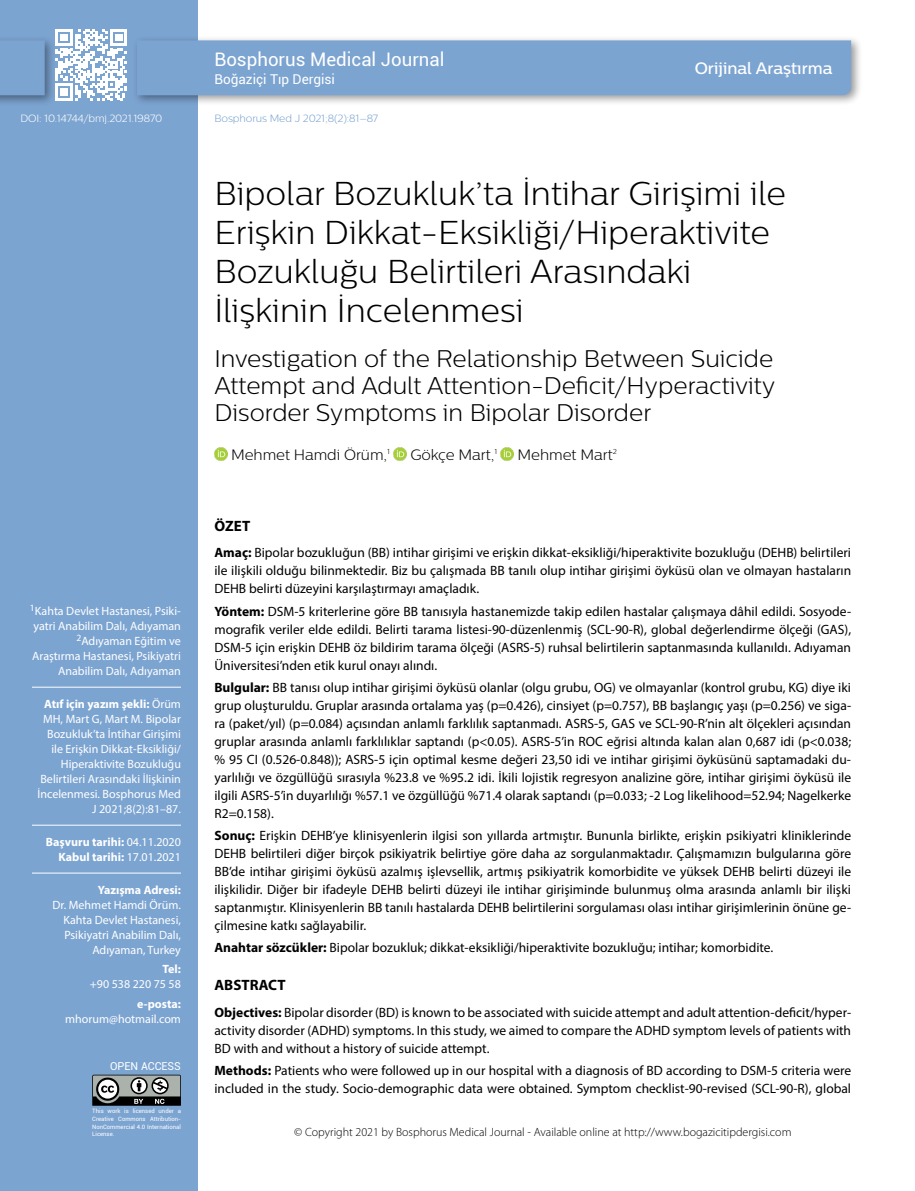
<style>
.page{position:relative;width:915px;height:1191px;background:#fff}
.page>*{position:absolute;margin:0;border:0;box-sizing:border-box;transform-origin:0 0}
.t1{font:300 33px/39px "Centrale Sans";color:#000}
.t2{font:300 24px/27px "Centrale Sans";color:#000;text-align:justify}
.t3{font:18.6px "Roboto";color:#fff}
.t4{font:500 16.5px "Centrale Sans";color:#fff}
.t5{font:300 15px "Centrale Sans";letter-spacing:-.005em;color:#000}
.t6{font:700 15px "Myriad Pro";color:#000}
.t7{font:13.5px/18px "Myriad Pro";color:#000;text-align:justify}
.t8{font:13.5px "Roboto";color:#fff}
.t9{font:12px/15px "Myriad Pro";color:#fff;text-align:right}
.t10{font:300 12px "Myriad Pro";color:#000}
.t11{font:700 12px/15px "Myriad Pro";color:#fff;text-align:right}
.t12{font:10.95px "Roboto";color:#fff}
.t13{font:300 10.5px "Centrale Sans";letter-spacing:-.01em;color:#7ca4d1}
.t14{font:300 10.5px "Centrale Sans";letter-spacing:-.01em;color:#fff}
.t15{font:6px/7.5px "Roboto";color:#fff;text-align:justify}
.s1{font-weight:700}
.s2{font-weight:400}
</style>
<div class="page">
<div style="left:0;top:0;width:198px;height:1191px;background:#7ca4d1"></div>
<svg style="left:214px;top:447px;width:13px;height:13px"></svg>
<svg style="left:393px;top:447px;width:13px;height:13px"></svg>
<svg style="left:501px;top:447px;width:12px;height:13px"></svg>
<div style="left:132px;top:35px;width:730px;height:72px;background:#000;opacity:.4"></div>
<div style="left:137px;top:40px;width:713px;height:55px;background:#7ca4d1"></div>
<svg style="left:56px;top:29px;width:71px;height:71px"></svg>
<div style="left:0;top:35px;width:56px;height:72px;background:#000;opacity:.4"></div>
<svg style="left:0;top:40px;width:45px;height:55px"></svg>
<hr style="left:32px;top:687px;width:149px;height:1px;background:#fff">
<hr style="left:32px;top:872px;width:149px;height:1px;background:#fff">
<hr style="left:32px;top:824px;width:149px;height:1px;background:#fff">
<svg style="left:92px;top:1074px;width:89px;height:32px;background:#717574"></svg>
<p class="t14" style="left:20px;top:113px;width:143px">DOI: 10.14744/bmj.2021.19870</p>
<p class="t9" style="left:30px;top:603px;width:152px"><sup>1</sup>Kahta Devlet Hastanesi, Psiki&shy;yatri Anabilim Dalı, Adıyaman<br><sup>2</sup>Adıyaman Eğitim ve<br>Araştırma Hastanesi, Psikiyatri<br>Anabilim Dalı, Adıyaman</p>
<p class="t9" style="left:37px;top:696px;width:145px"><span class="s1">Atıf için yazım şekli:</span> Örüm<br>MH, Mart G, Mart M. Bipolar<br>Bozukluk’ta İntihar Girişimi ile Erişkin Dikkat-Eksikliği/<br>Hiperaktivite Bozukluğu<br>Belirtileri Arasındaki İlişkinin<br>İncelenmesi. Bosphorus Med<br>J 2021;8(2):81–87.</p>
<p class="t11" style="left:46px;top:834px;width:136px">Başvuru tarihi: <span class="s2">04.11.2020<br></span>Kabul tarihi: <span class="s2">17.01.2021</span></p>
<p class="t11" style="left:98px;top:882px;width:84px">Yazışma Adresi:</p>
<p class="t9" style="left:53px;top:897px;width:130px">Dr. Mehmet Hamdi Örüm.<br>Kahta Devlet Hastanesi,<br>Psikiyatri Anabilim Dalı,<br>Adıyaman, Turkey</p>
<p class="t11" style="left:162px;top:961px;width:20px">Tel:</p>
<p class="t9" style="left:90px;top:976px;width:93px">+90 538 220 75 58</p>
<p class="t11" style="left:137px;top:995px;width:45px">e-posta:</p>
<p class="t9" style="left:65px;top:1011px;width:117px">mhorum@hotmail.com</p>
<p class="t12" style="left:110px;top:1058px;width:72px">OPEN ACCESS</p>
<p class="t15" style="left:92px;top:1107px;width:90px">This work is licensed under a Creative Commons Attribution-NonCommercial 4.0 International License.</p>
<h3 class="t3" style="left:214px;top:46px;width:231px">Bosphorus Medical Journal</h3>
<p class="t8" style="left:214px;top:70px;width:122px">Boğaziçi Tıp Dergisi</p>
<p class="t13" style="left:214px;top:113px;width:165px">Bosphorus Med J 2021;8(2):81–87</p>
<p class="t4" style="left:694px;top:58px;width:139px">Orijinal Araştırma</p>
<h1 class="t1" style="left:214px;top:173px;width:573px">Bipolar Bozukluk’ta İntihar Girişimi ile Erişkin Dikkat-Eksikliği/Hiperaktivite Bozukluğu Belirtileri Arasındaki İlişkinin İncelenmesi</h1>
<h2 class="t2" style="left:214px;top:344px;width:562px">Investigation of the Relationship Between Suicide Attempt and Adult Attention-Deficit/Hyperactivity Disorder Symptoms in Bipolar Disorder</h2>
<p class="t5" style="left:231px;top:446px;width:160px">Mehmet Hamdi Örüm,<sup>1</sup></p>
<p class="t5" style="left:410px;top:446px;width:88px">Gökçe Mart,<sup>1</sup></p>
<p class="t5" style="left:517px;top:446px;width:101px">Mehmet Mart<sup>2</sup></p>
<p class="t6" style="left:214px;top:516px;width:37px">ÖZET</p>
<p class="t7" style="left:214px;top:543px;width:638px"><span class="s1">Amaç:</span> Bipolar bozukluğun (BB) intihar girişimi ve erişkin dikkat-eksikliği/hiperaktivite bozukluğu (DEHB) belirtileri ile ilişkili olduğu bilinmektedir. Biz bu çalışmada BB tanılı olup intihar girişimi öyküsü olan ve olmayan hastaların DEHB belirti düzeyini karşılaştırmayı amaçladık.</p>
<p class="t7" style="left:214px;top:602px;width:638px"><span class="s1">Yöntem:</span> DSM-5 kriterlerine göre BB tanısıyla hastanemizde takip edilen hastalar çalışmaya dâhil edildi. Sosyode&shy;mografik veriler elde edildi. Belirti tarama listesi-90-düzenlenmiş (SCL-90-R), global değerlendirme ölçeği (GAS), DSM-5 için erişkin DEHB öz bildirim tarama ölçeği (ASRS-5) ruhsal belirtilerin saptanmasında kullanıldı. Adıyaman Üniversitesi’nden etik kurul onayı alındı.</p>
<p class="t7" style="left:214px;top:678px;width:638px"><span class="s1">Bulgular:</span> BB tanısı olup intihar girişimi öyküsü olanlar (olgu grubu, OG) ve olmayanlar (kontrol grubu, KG) diye iki grup oluşturuldu. Gruplar arasında ortalama yaş (p=0.426), cinsiyet (p=0.757), BB başlangıç yaşı (p=0.256) ve siga&shy;ra (paket/yıl) (p=0.084) açısından anlamlı farklılık saptanmadı. ASRS-5, GAS ve SCL-90-R’nin alt ölçekleri açısından gruplar arasında anlamlı farklılıklar saptandı (p&lt;0.05). ASRS-5’in ROC eğrisi altında kalan alan 0,687 idi (p&lt;0.038; % 95 CI (0.526-0.848)); ASRS-5 için optimal kesme değeri 23,50 idi ve intihar girişimi öyküsünü saptamadaki du&shy;yarlılığı ve özgüllüğü sırasıyla %23.8 ve %95.2 idi. İkili lojistik regresyon analizine göre, intihar girişimi öyküsü ile ilgili ASRS-5’in duyarlılığı %57.1 ve özgüllüğü %71.4 olarak saptandı (p=0.033; -2 Log likelihood=52.94; Nagelkerke R2=0.158).</p>
<p class="t7" style="left:214px;top:826px;width:638px"><span class="s1">Sonuç:</span> Erişkin DEHB’ye klinisyenlerin ilgisi son yıllarda artmıştır. Bununla birlikte, erişkin psikiyatri kliniklerinde DEHB belirtileri diğer birçok psikiyatrik belirtiye göre daha az sorgulanmaktadır. Çalışmamızın bulgularına göre BB’de intihar girişimi öyküsü azalmış işlevsellik, artmış psikiyatrik komorbidite ve yüksek DEHB belirti düzeyi ile ilişkilidir. Diğer bir ifadeyle DEHB belirti düzeyi ile intihar girişiminde bulunmuş olma arasında anlamlı bir ilişki saptanmıştır. Klinisyenlerin BB tanılı hastalarda DEHB belirtilerini sorgulaması olası intihar girişimlerinin önüne ge&shy;çilmesine katkı sağlayabilir.</p>
<p class="t7" style="left:214px;top:938px;width:560px"><span class="s1">Anahtar sözcükler:</span> Bipolar bozukluk; dikkat-eksikliği/hiperaktivite bozukluğu; intihar; komorbidite.</p>
<p class="t6" style="left:214px;top:975px;width:73px">ABSTRACT</p>
<p class="t7" style="left:214px;top:1003px;width:638px"><span class="s1">Objectives:</span> Bipolar disorder (BD) is known to be associated with suicide attempt and adult attention-deficit/hyper&shy;activity disorder (ADHD) symptoms. In this study, we aimed to compare the ADHD symptom levels of patients with BD with and without a history of suicide attempt.</p>
<p class="t7" style="left:214px;top:1061px;width:638px"><span class="s1">Methods:</span> Patients who were followed up in our hospital with a diagnosis of BD according to DSM-5 criteria were included in the study. Socio-demographic data were obtained. Symptom checklist-90-revised (SCL-90-R), global</p>
<p class="t10" style="left:294px;top:1125px;width:498px">© Copyright 2021 by Bosphorus Medical Journal - Available online at http://www.bogazicitipdergisi.com</p>
</div>
